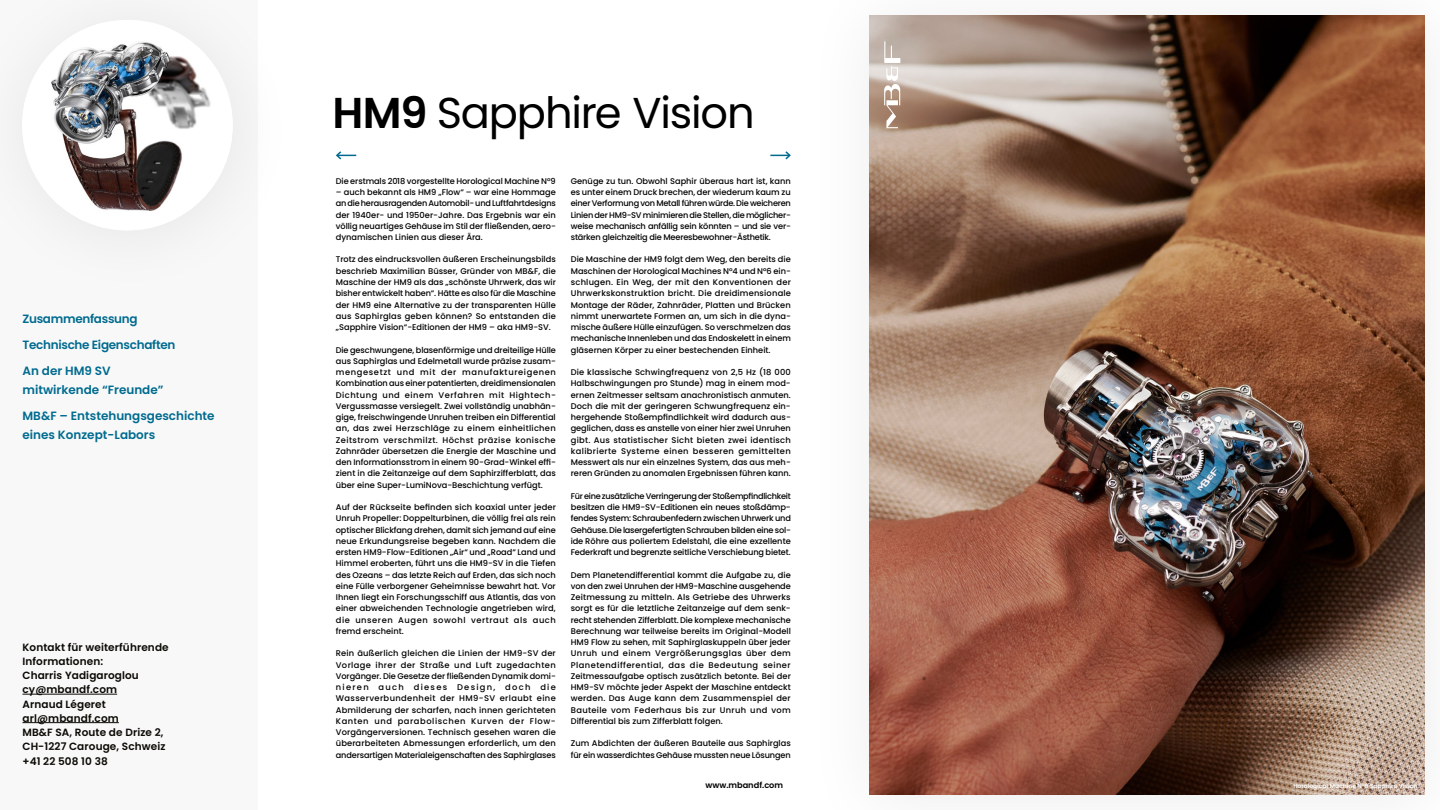
<style>
.page{position:relative;width:1440px;height:810px;background:#fff}
.page>*{position:absolute;margin:0;border:0;box-sizing:border-box;transform-origin:0 0}
.t1{font:43.2px "Poppins";letter-spacing:-.03em;color:#000}
.t2{font:600 12px/26.2px "Poppins";color:#006b8f}
.t3{font:600 12px/26.2px "Poppins";letter-spacing:-.025em;color:#006b8f}
.t4{font:600 10.5px/14.2px "Poppins";letter-spacing:.01em;color:#0b0904}
.t5{font:500 8.25px/11.2px "Poppins";color:#000;text-align:justify}
.t6{font:600 8.25px "Poppins";color:#000}
.t7{font:600 6px "Poppins";color:#fff}
.s1{font-weight:600}
</style>
<div class="page">
<div style="left:0;top:0;width:257px;height:810px;background:#f8f8f8"></div>
<div style="left:0;top:0;width:301px;height:301px;background:#f8f8f8"></div>
<img style="left:51px;top:42px;width:159px;height:169px">
<hr style="left:22px;top:694px;width:95px;height:1px;background:#0b0904">
<hr style="left:22px;top:722px;width:97px;height:1px;background:#0b0904">
<svg style="left:336px;top:151px;width:20px;height:9px"></svg>
<svg style="left:770px;top:151px;width:21px;height:9px"></svg>
<img style="left:869px;top:15px;width:556px;height:781px">
<h2 class="t3" style="left:22px;top:305px;width:154px">Zusammenfassung<br>Technische Eigenschaften<br>An der HM9 SV</h2>
<h2 class="t2" style="left:22px;top:376px;width:194px">mitwirkende “Freunde”<br>MB&amp;F – Entstehungsgeschichte</h2>
<h2 class="t2" style="left:22px;top:421px;width:134px">eines Konzept-Labors</h2>
<p class="t4" style="left:22px;top:640px;width:148px">Kontakt für weiterführende<br>Informationen:<br>Charris Yadigaroglou cy@mbandf.com<br>Arnaud Légeret arl@mbandf.com<br>MB&amp;F SA, Route de Drize 2,<br>CH-1227 Carouge, Schweiz +41 22 508 10 38</p>
<h1 class="t1" style="left:333px;top:88px;width:424px"><span class="s1">HM9</span> Sapphire Vision</h1>
<p class="t5" style="left:336px;top:175px;width:221px">Die erstmals 2018 vorgestellte Horological Machine N°9</p>
<p class="t5" style="left:336px;top:187px;width:222px">– auch bekannt als HM9 „Flow“ – war eine Hommage an die herausragenden Automobil- und Luftfahrtdesigns der 1940er- und 1950er-Jahre. Das Ergebnis war ein völlig neuartiges Gehäuse im Stil der fließenden, aero&shy;dynamischen Linien aus dieser Ära.</p>
<p class="t5" style="left:336px;top:254px;width:222px">Trotz des eindrucksvollen äußeren Erscheinungsbilds beschrieb Maximilian Büsser, Gründer von MB&amp;F, die Maschine der HM9 als das „schönste Uhrwerk, das wir bisher entwickelt haben“. Hätte es also für die Maschine der HM9 eine Alternative zu der transparenten Hülle aus Saphirglas geben können? So entstanden die „Sapphire Vision“-Editionen der HM9 – aka HM9-SV.</p>
<p class="t5" style="left:336px;top:344px;width:222px">Die geschwungene, blasenförmige und dreiteilige Hülle aus Saphirglas und Edelmetall wurde präzise zusam&shy;mengesetzt und mit der manufaktureigenen Kombination aus einer patentierten, dreidimensionalen Dichtung und einem Verfahren mit Hightech-Vergussmasse versiegelt. Zwei vollständig unabhän&shy;gige, freischwingende Unruhen treiben ein Differential an, das zwei Herzschläge zu einem einheitlichen Zeitstrom verschmilzt. Höchst präzise konische Zahnräder übersetzen die Energie der Maschine und den Informationsstrom in einem 90-Grad-Winkel effi&shy;zient in die Zeitanzeige auf dem Saphirzifferblatt, das über eine Super-LumiNova-Beschichtung verfügt.</p>
<p class="t5" style="left:336px;top:502px;width:222px">Auf der Rückseite befinden sich koaxial unter jeder Unruh Propeller: Doppelturbinen, die völlig frei als rein optischer Blickfang drehen, damit sich jemand auf eine neue Erkundungsreise begeben kann. Nachdem die ersten HM9-Flow-Editionen „Air“ und „Road“ Land und Himmel eroberten, führt uns die HM9-SV in die Tiefen des Ozeans – das letzte Reich auf Erden, das sich noch eine Fülle verborgener Geheimnisse bewahrt hat. Vor Ihnen liegt ein Forschungsschiff aus Atlantis, das von einer abweichenden Technologie angetrieben wird, die unseren Augen sowohl vertraut als auch fremd erscheint.</p>
<p class="t5" style="left:336px;top:648px;width:222px">Rein äußerlich gleichen die Linien der HM9-SV der Vorlage ihrer der Straße und Luft zugedachten Vorgänger. Die Gesetze der fließenden Dynamik domi&shy;nieren auch dieses Design, doch die Wasserverbundenheit der HM9-SV erlaubt eine Abmilderung der scharfen, nach innen gerichteten Kanten und parabolischen Kurven der Flow-Vorgängerversionen. Technisch gesehen waren die überarbeiteten Abmessungen erforderlich, um den andersartigen Materialeigenschaften des Saphirglases</p>
<p class="t5" style="left:571px;top:175px;width:222px">Genüge zu tun. Obwohl Saphir überaus hart ist, kann es unter einem Druck brechen, der wiederum kaum zu einer Verformung von Metall führen würde. Die weicheren Linien der HM9-SV minimieren die Stellen, die möglicher&shy;weise mechanisch anfällig sein könnten – und sie ver&shy;stärken gleichzeitig die Meeresbewohner-Ästhetik.</p>
<p class="t5" style="left:571px;top:254px;width:222px">Die Maschine der HM9 folgt dem Weg, den bereits die Maschinen der Horological Machines N°4 und N°6 ein&shy;schlugen. Ein Weg, der mit den Konventionen der Uhrwerkskonstruktion bricht. Die dreidimensionale Montage der Räder, Zahnräder, Platten und Brücken nimmt unerwartete Formen an, um sich in die dyna&shy;mische äußere Hülle einzufügen. So verschmelzen das mechanische Innenleben und das Endoskelett in einem gläsernen Körper zu einer bestechenden Einheit.</p>
<p class="t5" style="left:571px;top:367px;width:222px">Die klassische Schwingfrequenz von 2,5 Hz (18 000<br>Halbschwingungen pro Stunde) mag in einem mod&shy;ernen Zeitmesser seltsam anachronistisch anmuten.<br>Doch die mit der geringeren Schwungfrequenz ein&shy;hergehende Stoßempfindlichkeit wird dadurch aus&shy;geglichen, dass es anstelle von einer hier zwei Unruhen gibt. Aus statistischer Sicht bieten zwei identisch kalibrierte Systeme einen besseren gemittelten Messwert als nur ein einzelnes System, das aus meh&shy;reren Gründen zu anomalen Ergebnissen führen kann.</p>
<p class="t5" style="left:571px;top:490px;width:222px">Für eine zusätzliche Verringerung der Stoßempfindlichkeit besitzen die HM9-SV-Editionen ein neues stoßdämp&shy;fendes System: Schraubenfedern zwischen Uhrwerk und Gehäuse. Die lasergefertigten Schrauben bilden eine sol&shy;ide Röhre aus poliertem Edelstahl, die eine exzellente Federkraft und begrenzte seitliche Verschiebung bietet.</p>
<p class="t5" style="left:571px;top:569px;width:222px">Dem Planetendifferential kommt die Aufgabe zu, die von den zwei Unruhen der HM9-Maschine ausgehende Zeitmessung zu mitteln. Als Getriebe des Uhrwerks sorgt es für die letztliche Zeitanzeige auf dem senk&shy;recht stehenden Zifferblatt. Die komplexe mechanische Berechnung war teilweise bereits im Original-Modell HM9 Flow zu sehen, mit Saphirglaskuppeln über jeder Unruh und einem Vergrößerungsglas über dem Planetendifferential, das die Bedeutung seiner Zeitmessaufgabe optisch zusätzlich betonte. Bei der HM9-SV möchte jeder Aspekt der Maschine entdeckt werden. Das Auge kann dem Zusammenspiel der Bauteile vom Federhaus bis zur Unruh und vom Differential bis zum Zifferblatt folgen.</p>
<p class="t5" style="left:571px;top:738px;width:221px">Zum Abdichten der äußeren Bauteile aus Saphirglas für ein wasserdichtes Gehäuse mussten neue Lösungen</p>
<p class="t6" style="left:705px;top:780px;width:79px">www.mbandf.com</p>
<p class="t7" style="left:1293px;top:782px;width:126px">Horological Machine N°9 Sapphire Vision</p>
</div>
